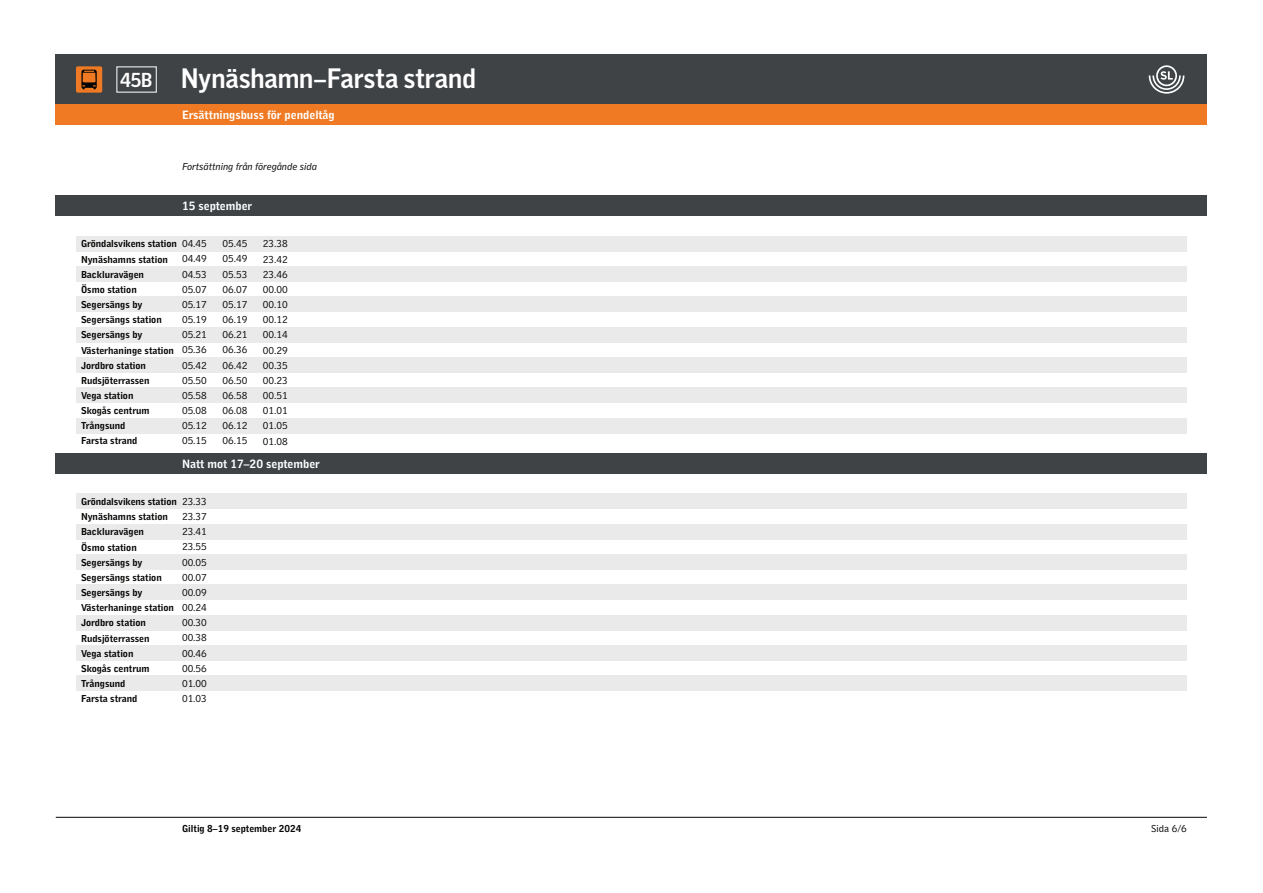
<style>
.page{position:relative;width:1263px;height:893px;background:#fff}
.page>*{position:absolute;margin:0;border:0;box-sizing:border-box;transform-origin:0 0}
.t1{font:700 26.7px "SL Gothic Display";letter-spacing:-.005em;color:#fff}
.t2{font:700 12.15px "SL Gothic Timetable 2";color:#fff}
.t3{font:700 10.05px/15.1px "SL Gothic Timetable 2";color:#040503}
.t4{font:10.05px/15.1px "SL Gothic Timetable 2";color:#040503;text-align:justify}
.t5{font:italic 10.05px "SL Gothic Timetable 2";color:#040503}
.s1{font-size:19.2px}
</style>
<div class="page">
<hr style="left:56px;top:817px;width:1151px;height:1px;background:#040503">
<div style="left:56px;top:54px;width:1151px;height:51px;background:#3f4346"></div>
<div style="left:56px;top:105px;width:1151px;height:20px;background:#ef7a23"></div>
<svg style="left:1149px;top:65px;width:35px;height:29px"></svg>
<div style="left:76px;top:66px;width:26px;height:27px;background:#ef7a23;border-radius:2px"></div>
<svg style="left:81px;top:70px;width:16px;height:19px"></svg>
<div style="left:56px;top:196px;width:1151px;height:20px;background:#3f4346"></div>
<div style="left:56px;top:453px;width:1151px;height:20px;background:#3f4346"></div>
<div style="left:76px;top:327px;width:1111px;height:15px;background:#e9eae9"></div>
<div style="left:76px;top:357px;width:1111px;height:15px;background:#e9eae9"></div>
<div style="left:76px;top:387px;width:1111px;height:16px;background:#e9eae9"></div>
<div style="left:76px;top:418px;width:1111px;height:15px;background:#e9eae9"></div>
<div style="left:76px;top:236px;width:1111px;height:15px;background:#e9eae9"></div>
<div style="left:76px;top:266px;width:1111px;height:15px;background:#e9eae9"></div>
<div style="left:76px;top:297px;width:1111px;height:15px;background:#e9eae9"></div>
<div style="left:76px;top:584px;width:1111px;height:16px;background:#e9eae9"></div>
<div style="left:76px;top:615px;width:1111px;height:15px;background:#e9eae9"></div>
<div style="left:76px;top:645px;width:1111px;height:15px;background:#e9eae9"></div>
<div style="left:76px;top:675px;width:1111px;height:15px;background:#e9eae9"></div>
<div style="left:76px;top:493px;width:1111px;height:16px;background:#e9eae9"></div>
<div style="left:76px;top:524px;width:1111px;height:15px;background:#e9eae9"></div>
<div style="left:76px;top:554px;width:1111px;height:15px;background:#e9eae9"></div>
<h1 class="t1" style="left:121px;top:63px;width:357px"><span class="s1">45B</span> Nynäshamn–Farsta strand</h1>
<p class="t2" style="left:182px;top:111px;width:154px">Ersättningsbuss för pendeltåg</p>
<p class="t5" style="left:182px;top:163px;width:136px">Fortsättning från föregånde sida</p>
<p class="t2" style="left:182px;top:202px;width:72px">15 september</p>
<p class="t4" style="left:182px;top:236px;width:26px">04.45<br>04.49<br>04.53<br>05.07<br>05.17<br>05.19<br>05.21<br>05.36<br>05.42<br>05.50<br>05.58<br>05.08<br>05.12<br>05.15</p>
<p class="t3" style="left:81px;top:237px;width:97px">Gröndalsvikens station<br>Nynäshamns station<br>Backluravägen<br>Ösmo station<br>Segersängs by<br>Segersängs station<br>Segersängs by<br>Västerhaninge station<br>Jordbro station<br>Rudsjöterrassen<br>Vega station<br>Skogås centrum<br>Trångsund<br>Farsta strand</p>
<p class="t4" style="left:222px;top:236px;width:26px">05.45<br>05.49<br>05.53<br>06.07<br>05.17<br>06.19<br>06.21<br>06.36<br>06.42<br>06.50<br>06.58<br>06.08<br>06.12<br>06.15</p>
<p class="t4" style="left:263px;top:236px;width:26px">23.38<br>23.42<br>23.46<br>00.00<br>00.10<br>00.12<br>00.14<br>00.29<br>00.35<br>00.23<br>00.51<br>01.01<br>01.05<br>01.08</p>
<p class="t2" style="left:182px;top:459px;width:139px">Natt mot 17–20 september</p>
<p class="t4" style="left:182px;top:494px;width:26px">23.33<br>23.37<br>23.41<br>23.55<br>00.05<br>00.07<br>00.09<br>00.24<br>00.30<br>00.38<br>00.46<br>00.56<br>01.00<br>01.03</p>
<p class="t3" style="left:81px;top:495px;width:97px">Gröndalsvikens station<br>Nynäshamns station<br>Backluravägen<br>Ösmo station<br>Segersängs by<br>Segersängs station<br>Segersängs by<br>Västerhaninge station<br>Jordbro station<br>Rudsjöterrassen<br>Vega station<br>Skogås centrum<br>Trångsund<br>Farsta strand</p>
<p class="t3" style="left:182px;top:822px;width:121px">Giltig 8–19 september 2024</p>
<p class="t4" style="left:1151px;top:821px;width:37px">Sida 6/6</p>
</div>
